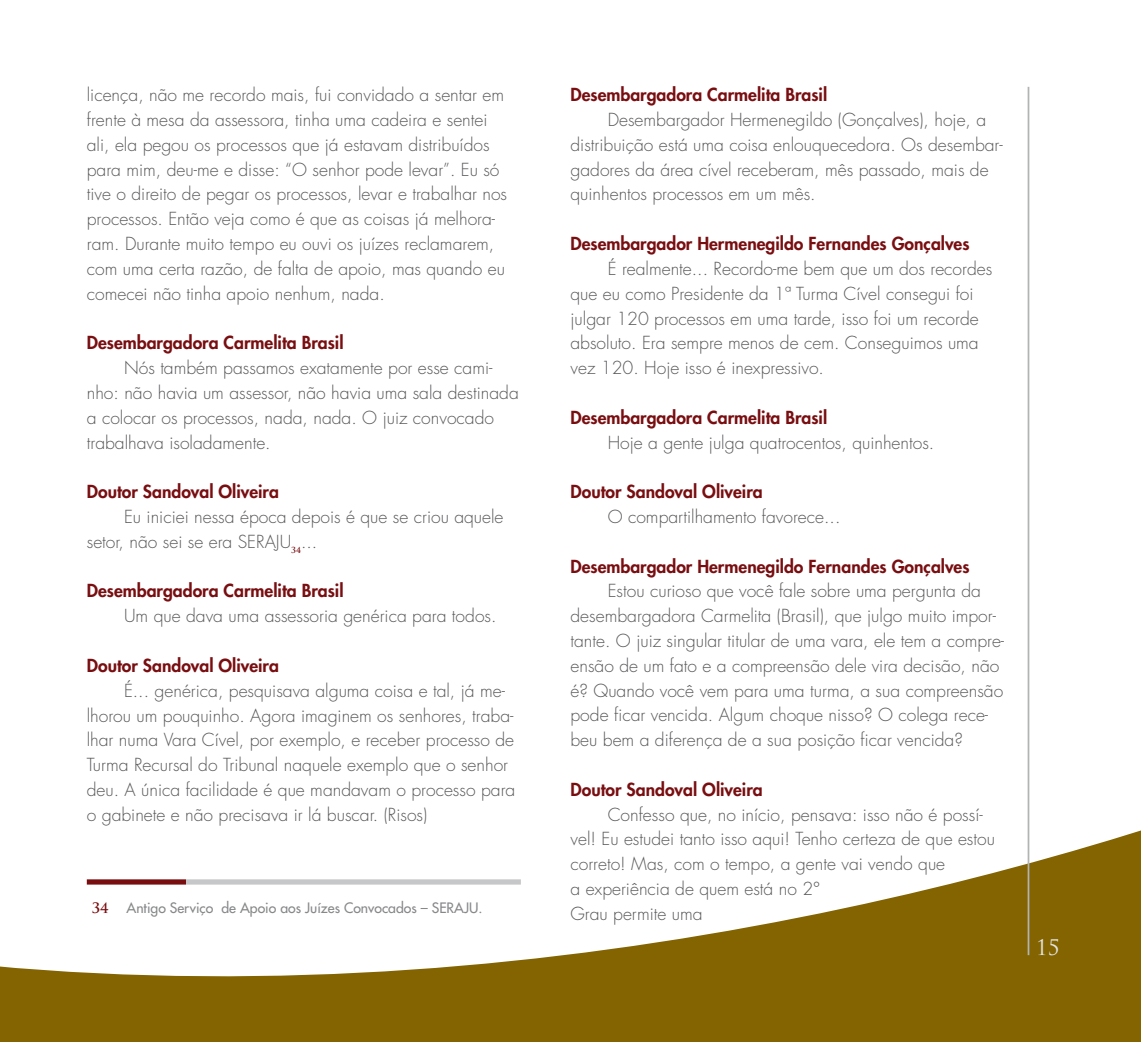
<style>
.page{position:relative;width:1141px;height:1042px;background:#fff}
.page>*{position:absolute;margin:0;border:0;box-sizing:border-box;transform-origin:0 0}
.t1{font:21px "Trajan Pro";color:#e3e4e4}
.t2{font:300 17.5px/24.8px "Futura Std";color:#58585a}
.t3{font:800 17.5px "Futura Std";color:#790e11}
.t4{font:500 14px "Futura Std";color:#87888a}
.t5{font:700 14px "Trajan Pro";color:#790e11}
</style>
<div class="page">
<svg style="left:0;top:819px;width:1141px;height:223px"></svg>
<hr style="left:1028px;top:87px;width:1px;height:868px;background:#b1b3b4">
<div style="left:87px;top:879px;width:99px;height:5px;background:#790e11"></div>
<div style="left:186px;top:879px;width:335px;height:5px;background:#c6c7c8"></div>
<p class="t2" style="left:87px;top:83px;width:422px">licença, não me recordo mais, fui convidado a sentar em frente à mesa da assessora, tinha uma cadeira e sentei ali, ela pegou os processos que já estavam distribuídos para mim, deu-me e disse: “O senhor pode levar”. Eu só tive o direito de pegar os processos, levar e trabalhar nos processos. Então veja como é que as coisas já melhora&shy;ram. Durante muito tempo eu ouvi os juízes reclamarem, com uma certa razão, de falta de apoio, mas quando eu comecei não tinha apoio nenhum, nada.</p>
<p class="t3" style="left:87px;top:332px;width:258px">Desembargadora Carmelita Brasil</p>
<p class="t2" style="left:87px;top:356px;width:434px;text-indent:37px">Nós também passamos exatamente por esse cami&shy;nho: não havia um assessor, não havia uma sala destinada a colocar os processos, nada, nada. O juiz convocado trabalhava isoladamente.</p>
<p class="t3" style="left:87px;top:481px;width:194px">Doutor Sandoval Oliveira</p>
<p class="t2" style="left:87px;top:505px;width:418px;text-indent:37px">Eu iniciei nessa época depois é que se criou aquele setor, não sei se era SERAJU<sub>34</sub>...</p>
<p class="t3" style="left:87px;top:580px;width:258px">Desembargadora Carmelita Brasil</p>
<p class="t2" style="left:124px;top:604px;width:374px">Um que dava uma assessoria genérica para todos.</p>
<p class="t3" style="left:87px;top:654px;width:194px">Doutor Sandoval Oliveira</p>
<p class="t2" style="left:87px;top:678px;width:430px;text-indent:37px">É... genérica, pesquisava alguma coisa e tal, já me&shy;lhorou um pouquinho. Agora imaginem os senhores, traba&shy;lhar numa Vara Cível, por exemplo, e receber processo de Turma Recursal do Tribunal naquele exemplo que o senhor deu. A única facilidade é que mandavam o processo para o gabinete e não precisava ir lá buscar. (Risos)</p>
<p class="t5" style="left:92px;top:899px;width:18px">34</p>
<p class="t4" style="left:126px;top:899px;width:358px">Antigo Serviço de Apoio aos Juízes Convocados – SERAJU.</p>
<p class="t3" style="left:570px;top:84px;width:258px">Desembargadora Carmelita Brasil</p>
<p class="t2" style="left:570px;top:108px;width:434px;text-indent:37px">Desembargador Hermenegildo (Gonçalves), hoje, a distribuição está uma coisa enlouquecedora. Os desembar&shy;gadores da área cível receberam, mês passado, mais de quinhentos processos em um mês.</p>
<p class="t3" style="left:570px;top:233px;width:401px">Desembargador Hermenegildo Fernandes Gonçalves</p>
<p class="t2" style="left:570px;top:257px;width:423px;text-indent:37px">É realmente... Recordo-me bem que um dos recordes que eu como Presidente da 1ª Turma Cível consegui foi julgar 120 processos em uma tarde, isso foi um recorde absoluto. Era sempre menos de cem. Conseguimos uma vez 120. Hoje isso é inexpressivo.</p>
<p class="t3" style="left:570px;top:406px;width:258px">Desembargadora Carmelita Brasil</p>
<p class="t2" style="left:608px;top:430px;width:328px">Hoje a gente julga quatrocentos, quinhentos.</p>
<p class="t3" style="left:570px;top:481px;width:194px">Doutor Sandoval Oliveira</p>
<p class="t2" style="left:608px;top:505px;width:234px">O compartilhamento favorece...</p>
<p class="t3" style="left:570px;top:555px;width:401px">Desembargador Hermenegildo Fernandes Gonçalves</p>
<p class="t2" style="left:570px;top:579px;width:435px;text-indent:37px">Estou curioso que você fale sobre uma pergunta da desembargadora Carmelita (Brasil), que julgo muito impor&shy;tante. O juiz singular titular de uma vara, ele tem a compre&shy;ensão de um fato e a compreensão dele vira decisão, não é? Quando você vem para uma turma, a sua compreensão pode ficar vencida. Algum choque nisso? O colega rece&shy;beu bem a diferença de a sua posição ficar vencida?</p>
<p class="t3" style="left:570px;top:778px;width:194px">Doutor Sandoval Oliveira</p>
<p class="t2" style="left:570px;top:802px;width:426px;text-indent:37px">Confesso que, no início, pensava: isso não é possí&shy;vel! Eu estudei tanto isso aqui! Tenho certeza de que estou correto! Mas, com o tempo, a gente vai vendo que<br>a experiência de quem está no 2°<br>Grau permite uma</p>
<p class="t1" style="left:1036px;top:934px;width:25px">15</p>
</div>
